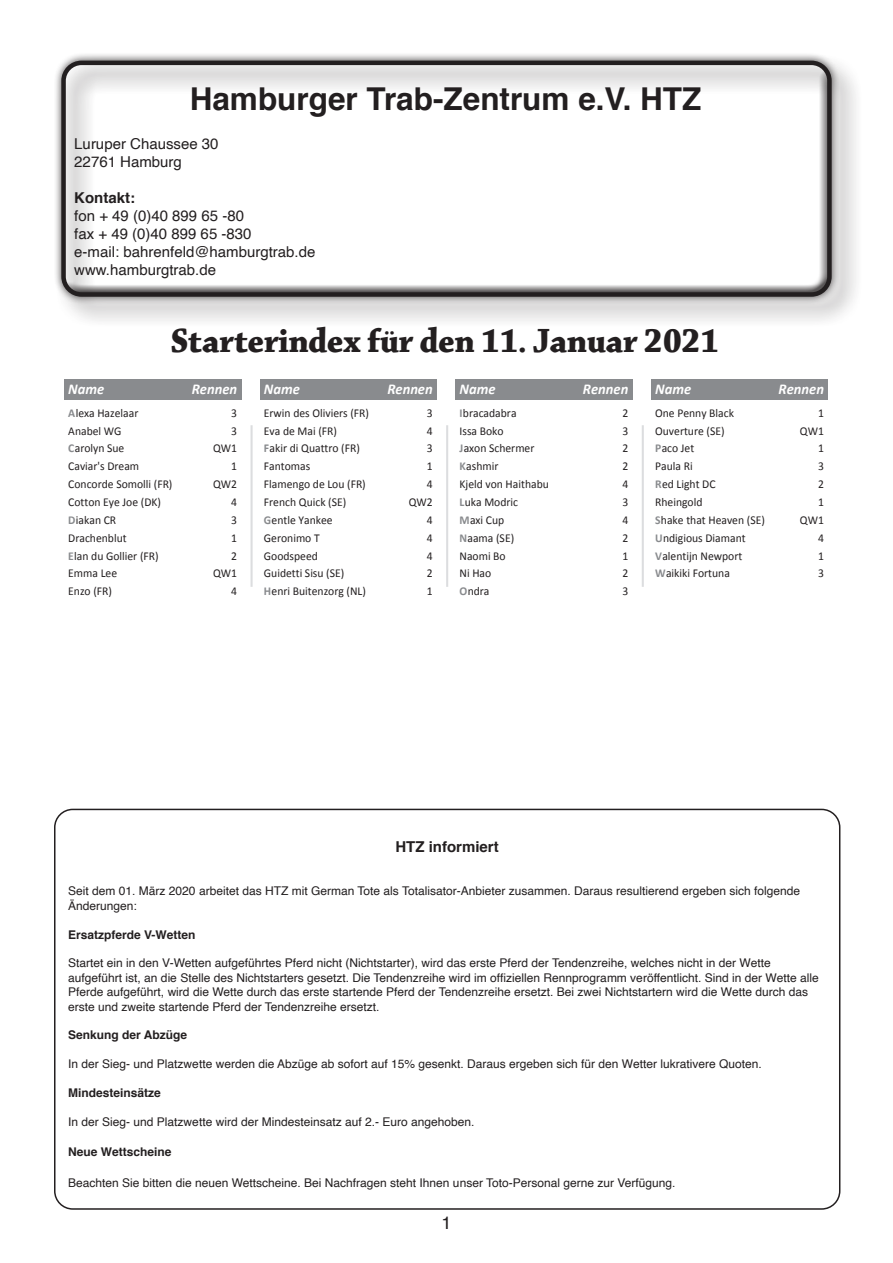
<style>
.page{position:relative;width:893px;height:1263px;background:#fff}
.page>*{position:absolute;margin:0;border:0;box-sizing:border-box;transform-origin:0 0}
.t1{font:36px "Chaparral Pro Bold Disp";color:#231f20}
.t2{font:700 31.5px "Helvetica";color:#231f20}
.t3{font:18px "Helvetica";color:#231f20}
.t4{font:15px/18px "Helvetica";color:#231f20}
.t5{font:italic 700 15px "Calibri";color:#fff}
.t6{font:700 15px "Helvetica";color:#231f20}
.t7{font:12px/14.4px "Helvetica";color:#231f20}
.t8{font:12px "Calibri";color:#231f20}
.t9{font:700 12px "Helvetica";color:#231f20}
.s1{font-weight:700;color:#888a8d}
</style>
<div class="page">
<div style="left:54px;top:54px;width:808px;height:273px;background:#231f20;opacity:.75"></div>
<div style="left:61px;top:61px;width:771px;height:236px;border:4px solid #231f20;border-radius:18px"></div>
<div style="left:54px;top:809px;width:786px;height:401px;border:2px solid #231f20;border-radius:18px"></div>
<div style="left:64px;top:379px;width:124px;height:21px;background:#898b8e"></div>
<div style="left:188px;top:379px;width:53px;height:21px;background:#898b8e"></div>
<div style="left:260px;top:379px;width:123px;height:21px;background:#898b8e"></div>
<div style="left:383px;top:379px;width:54px;height:21px;background:#898b8e"></div>
<div style="left:455px;top:379px;width:124px;height:21px;background:#898b8e"></div>
<div style="left:579px;top:379px;width:53px;height:21px;background:#898b8e"></div>
<div style="left:651px;top:379px;width:124px;height:21px;background:#898b8e"></div>
<div style="left:775px;top:379px;width:53px;height:21px;background:#898b8e"></div>
<hr style="left:251px;top:426px;width:2px;height:160px;background:#dcdddf">
<hr style="left:446px;top:426px;width:2px;height:160px;background:#dcdddf">
<hr style="left:642px;top:426px;width:2px;height:160px;background:#dcdddf">
<h2 class="t2" style="left:190px;top:73px;width:513px">Hamburger Trab-Zentrum e.V. HTZ</h2>
<p class="t4" style="left:74px;top:135px;width:146px">Luruper Chaussee 30<br>22761 Hamburg</p>
<p class="t6" style="left:74px;top:186px;width:62px">Kontakt:</p>
<p class="t4" style="left:74px;top:207px;width:243px">fon + 49 (0)40 899 65 -80<br>fax + 49 (0)40 899 65 -830<br>e-mail: bahrenfeld@hamburgtrab.de www.hamburgtrab.de</p>
<h1 class="t1" style="left:171px;top:321px;width:549px">Starterindex für den 11. Januar 2021</h1>
<p class="t5" style="left:68px;top:380px;width:38px">Name</p>
<p class="t5" style="left:192px;top:380px;width:47px">Rennen</p>
<p class="t8" style="left:68px;top:405px;width:72px"><span class="s1">A</span>lexa Hazelaar</p>
<p class="t8" style="left:231px;top:405px;width:7px">3</p>
<p class="t8" style="left:68px;top:423px;width:55px">Anabel WG</p>
<p class="t8" style="left:231px;top:423px;width:7px">3</p>
<p class="t8" style="left:68px;top:441px;width:58px"><span class="s1">C</span>arolyn Sue</p>
<p class="t8" style="left:213px;top:441px;width:26px">QW1</p>
<p class="t8" style="left:68px;top:459px;width:72px">Caviar's Dream</p>
<p class="t8" style="left:231px;top:459px;width:7px">1</p>
<p class="t8" style="left:68px;top:477px;width:106px">Concorde Somolli (FR)</p>
<p class="t8" style="left:213px;top:477px;width:26px">QW2</p>
<p class="t8" style="left:68px;top:494px;width:94px">Cotton Eye Joe (DK)</p>
<p class="t8" style="left:231px;top:494px;width:7px">4</p>
<p class="t8" style="left:68px;top:512px;width:49px"><span class="s1">D</span>iakan CR</p>
<p class="t8" style="left:231px;top:512px;width:7px">3</p>
<p class="t8" style="left:68px;top:530px;width:60px">Drachenblut</p>
<p class="t8" style="left:231px;top:530px;width:7px">1</p>
<p class="t8" style="left:68px;top:548px;width:92px"><span class="s1">E</span>lan du Gollier (FR)</p>
<p class="t8" style="left:231px;top:548px;width:7px">2</p>
<p class="t8" style="left:68px;top:566px;width:50px">Emma Lee</p>
<p class="t8" style="left:213px;top:566px;width:26px">QW1</p>
<p class="t8" style="left:68px;top:584px;width:45px">Enzo (FR)</p>
<p class="t8" style="left:231px;top:584px;width:7px">4</p>
<p class="t5" style="left:264px;top:380px;width:38px">Name</p>
<p class="t5" style="left:387px;top:380px;width:47px">Rennen</p>
<p class="t8" style="left:264px;top:405px;width:107px">Erwin des Oliviers (FR)</p>
<p class="t8" style="left:427px;top:405px;width:7px">3</p>
<p class="t8" style="left:264px;top:423px;width:75px">Eva de Mai (FR)</p>
<p class="t8" style="left:427px;top:423px;width:7px">4</p>
<p class="t8" style="left:264px;top:441px;width:98px"><span class="s1">F</span>akir di Quattro (FR)</p>
<p class="t8" style="left:427px;top:441px;width:7px">3</p>
<p class="t8" style="left:264px;top:459px;width:48px">Fantomas</p>
<p class="t8" style="left:427px;top:459px;width:7px">1</p>
<p class="t8" style="left:264px;top:477px;width:103px">Flamengo de Lou (FR)</p>
<p class="t8" style="left:427px;top:477px;width:7px">4</p>
<p class="t8" style="left:264px;top:494px;width:84px">French Quick (SE)</p>
<p class="t8" style="left:409px;top:494px;width:26px">QW2</p>
<p class="t8" style="left:264px;top:512px;width:70px"><span class="s1">G</span>entle Yankee</p>
<p class="t8" style="left:427px;top:512px;width:7px">4</p>
<p class="t8" style="left:264px;top:530px;width:57px">Geronimo T</p>
<p class="t8" style="left:427px;top:530px;width:7px">4</p>
<p class="t8" style="left:264px;top:548px;width:56px">Goodspeed</p>
<p class="t8" style="left:427px;top:548px;width:7px">4</p>
<p class="t8" style="left:264px;top:566px;width:82px">Guidetti Sisu (SE)</p>
<p class="t8" style="left:427px;top:566px;width:7px">2</p>
<p class="t8" style="left:264px;top:584px;width:104px"><span class="s1">H</span>enri Buitenzorg (NL)</p>
<p class="t8" style="left:427px;top:584px;width:7px">1</p>
<p class="t5" style="left:460px;top:380px;width:38px">Name</p>
<p class="t5" style="left:583px;top:380px;width:47px">Rennen</p>
<p class="t8" style="left:460px;top:405px;width:59px"><span class="s1">I</span>bracadabra</p>
<p class="t8" style="left:622px;top:405px;width:7px">2</p>
<p class="t8" style="left:460px;top:423px;width:46px">Issa Boko</p>
<p class="t8" style="left:622px;top:423px;width:7px">3</p>
<p class="t8" style="left:460px;top:441px;width:76px"><span class="s1">J</span>axon Schermer</p>
<p class="t8" style="left:622px;top:441px;width:7px">2</p>
<p class="t8" style="left:460px;top:459px;width:40px"><span class="s1">K</span>ashmir</p>
<p class="t8" style="left:622px;top:459px;width:7px">2</p>
<p class="t8" style="left:460px;top:477px;width:91px">Kjeld von Haithabu</p>
<p class="t8" style="left:622px;top:477px;width:7px">4</p>
<p class="t8" style="left:460px;top:494px;width:60px"><span class="s1">L</span>uka Modric</p>
<p class="t8" style="left:622px;top:494px;width:7px">3</p>
<p class="t8" style="left:460px;top:512px;width:46px"><span class="s1">M</span>axi Cup</p>
<p class="t8" style="left:622px;top:512px;width:7px">4</p>
<p class="t8" style="left:460px;top:530px;width:56px"><span class="s1">N</span>aama (SE)</p>
<p class="t8" style="left:622px;top:530px;width:7px">2</p>
<p class="t8" style="left:460px;top:548px;width:48px">Naomi Bo</p>
<p class="t8" style="left:622px;top:548px;width:7px">1</p>
<p class="t8" style="left:460px;top:566px;width:33px">Ni Hao</p>
<p class="t8" style="left:622px;top:566px;width:7px">2</p>
<p class="t8" style="left:460px;top:584px;width:32px"><span class="s1">O</span>ndra</p>
<p class="t8" style="left:622px;top:584px;width:7px">3</p>
<p class="t5" style="left:655px;top:380px;width:38px">Name</p>
<p class="t5" style="left:779px;top:380px;width:47px">Rennen</p>
<p class="t8" style="left:655px;top:405px;width:80px">One Penny Black</p>
<p class="t8" style="left:818px;top:405px;width:7px">1</p>
<p class="t8" style="left:655px;top:423px;width:71px">Ouverture (SE)</p>
<p class="t8" style="left:800px;top:423px;width:26px">QW1</p>
<p class="t8" style="left:655px;top:441px;width:41px"><span class="s1">P</span>aco Jet</p>
<p class="t8" style="left:818px;top:441px;width:7px">1</p>
<p class="t8" style="left:655px;top:459px;width:39px">Paula Ri</p>
<p class="t8" style="left:818px;top:459px;width:7px">3</p>
<p class="t8" style="left:655px;top:477px;width:62px"><span class="s1">R</span>ed Light DC</p>
<p class="t8" style="left:818px;top:477px;width:7px">2</p>
<p class="t8" style="left:655px;top:494px;width:49px">Rheingold</p>
<p class="t8" style="left:818px;top:494px;width:7px">1</p>
<p class="t8" style="left:655px;top:512px;width:111px"><span class="s1">S</span>hake that Heaven (SE)</p>
<p class="t8" style="left:800px;top:512px;width:26px">QW1</p>
<p class="t8" style="left:655px;top:530px;width:92px"><span class="s1">U</span>ndigious Diamant</p>
<p class="t8" style="left:818px;top:530px;width:7px">4</p>
<p class="t8" style="left:655px;top:548px;width:89px"><span class="s1">V</span>alentijn Newport</p>
<p class="t8" style="left:818px;top:548px;width:7px">1</p>
<p class="t8" style="left:655px;top:566px;width:76px"><span class="s1">W</span>aikiki Fortuna</p>
<p class="t8" style="left:818px;top:566px;width:7px">3</p>
<p class="t6" style="left:395px;top:835px;width:105px">HTZ informiert</p>
<p class="t7" style="left:68px;top:884px;width:733px">Seit dem 01. März 2020 arbeitet das HTZ mit German Tote als Totalisator-Anbieter zusammen. Daraus resultierend ergeben sich folgende<br>Änderungen:</p>
<p class="t9" style="left:68px;top:925px;width:129px">Ersatzpferde V-Wetten</p>
<p class="t7" style="left:68px;top:956px;width:752px">Startet ein in den V-Wetten aufgeführtes Pferd nicht (Nichtstarter), wird das erste Pferd der Tendenzreihe, welches nicht in der Wette aufgeführt ist, an die Stelle des Nichtstarters gesetzt. Die Tendenzreihe wird im offiziellen Rennprogramm veröffentlicht. Sind in der Wette alle Pferde aufgeführt, wird die Wette durch das erste startende Pferd der Tendenzreihe ersetzt. Bei zwei Nichtstartern wird die Wette durch das erste und zweite startende Pferd der Tendenzreihe ersetzt.</p>
<p class="t9" style="left:68px;top:1025px;width:120px">Senkung der Abzüge</p>
<p class="t7" style="left:68px;top:1057px;width:695px">In der Sieg- und Platzwette werden die Abzüge ab sofort auf 15% gesenkt. Daraus ergeben sich für den Wetter lukrativere Quoten.</p>
<p class="t9" style="left:68px;top:1083px;width:94px">Mindesteinsätze</p>
<p class="t7" style="left:68px;top:1115px;width:408px">In der Sieg- und Platzwette wird der Mindesteinsatz auf 2.- Euro angehoben.</p>
<p class="t9" style="left:68px;top:1142px;width:105px">Neue Wettscheine</p>
<p class="t7" style="left:68px;top:1176px;width:609px">Beachten Sie bitten die neuen Wettscheine. Bei Nachfragen steht Ihnen unser Toto-Personal gerne zur Verfügung.</p>
<h3 class="t3" style="left:441px;top:1209px;width:12px">1</h3>
</div>
